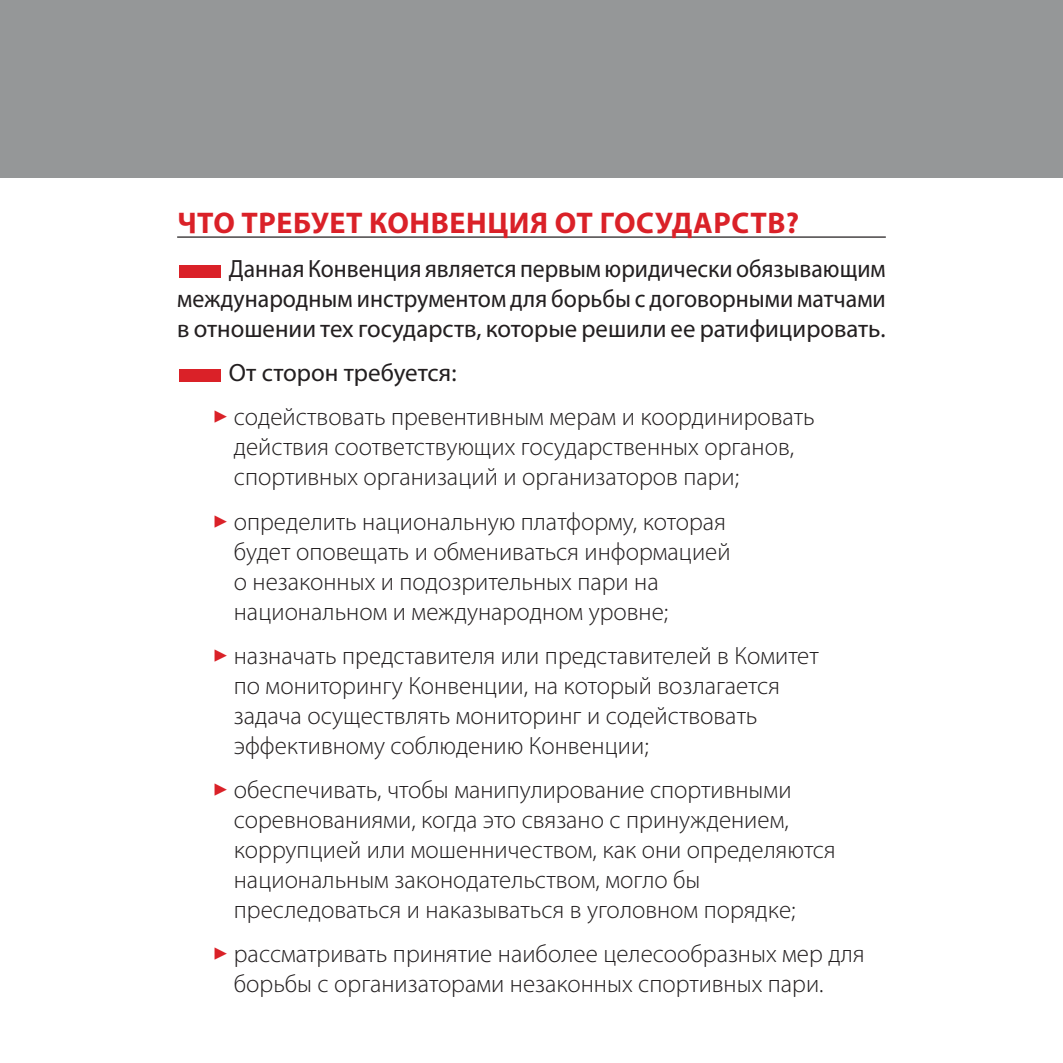
<style>
.page{position:relative;width:1063px;height:1063px;background:#fff}
.page>*{position:absolute;margin:0;border:0;box-sizing:border-box;transform-origin:0 0}
.t1{font:700 30px "Myriad Pro";letter-spacing:.02em;color:#da2128}
.t2{font:300 25px/30px "Myriad Pro";color:#231f20}
.t3{font:25px/30px "Myriad Pro";color:#231f20;text-align:justify;scale:.95 1}
.t4{font:25px "Myriad Pro";color:#231f20}
.s1{color:#da2128}
</style>
<div class="page">
<hr style="left:177px;top:236px;width:709px;height:2px;background:#231f20">
<div style="left:0;top:0;width:1063px;height:177px;background:#959798"></div>
<p class="t1" style="left:177px;top:203px;width:623px">ЧТО ТРЕБУЕТ КОНВЕНЦИЯ ОТ ГОСУДАРСТВ?</p>
<p class="t3" style="left:177px;top:253px;width:748px"><span class="s1">■</span>Данная Конвенция является первым юридически обязывающим международным инструментом для борьбы с договорными матчами в отношении тех государств, которые решили ее ратифицировать.</p>
<p class="t4" style="left:177px;top:357px;width:281px"><span class="s1">■</span>От сторон требуется:</p>
<p class="t2" style="left:234px;top:402px;width:582px;text-indent:-21px"><span class="s1">✓</span> содействовать превентивным мерам и координировать действия соответствующих государственных органов, спортивных организаций и организаторов пари;</p>
<p class="t2" style="left:234px;top:506px;width:498px;text-indent:-21px"><span class="s1">✓</span> определить национальную платформу, которая будет оповещать и обмениваться информацией о незаконных и подозрительных пари на национальном и международном уровне;</p>
<p class="t2" style="left:234px;top:640px;width:587px;text-indent:-21px"><span class="s1">✓</span> назначать представителя или представителей в Комитет по мониторингу Конвенции, на который возлагается задача осуществлять мониторинг и содействовать эффективному соблюдению Конвенции;</p>
<p class="t2" style="left:234px;top:774px;width:603px;text-indent:-21px"><span class="s1">✓</span> обеспечивать, чтобы манипулирование спортивными соревнованиями, когда это связано с принуждением, коррупцией или мошенничеством, как они определяются национальным законодательством, могло бы преследоваться и наказываться в уголовном порядке;</p>
<p class="t2" style="left:234px;top:939px;width:632px;text-indent:-21px"><span class="s1">✓</span> рассматривать принятие наиболее целесообразных мер для борьбы с организаторами незаконных спортивных пари.</p>
</div>
